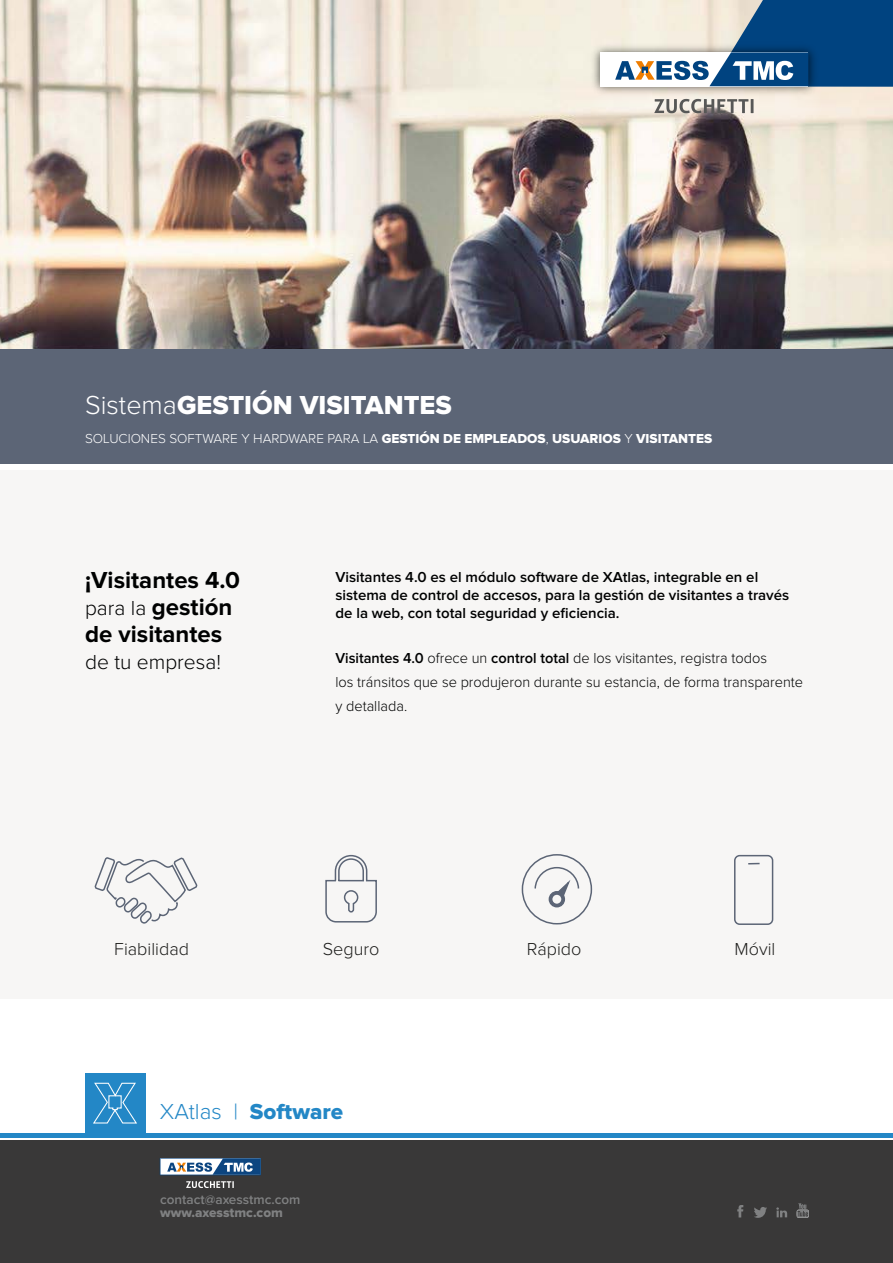
<style>
.page{position:relative;width:893px;height:1263px;background:#fff}
.page>*{position:absolute;margin:0;border:0;box-sizing:border-box;transform-origin:0 0}
.t1{font:27px "Proxima Nova Extrabld";color:#fff}
.t2{font:700 24px/27px "Proxima Nova";color:#000101}
.t3{font:22.5px "Proxima Nova Extrabld";color:#2387c6}
.t4{font:300 21px "Proxima Nova";color:#000101}
.t5{font:300 18px "Proxima Nova";color:#1d1d1b}
.t6{font:600 15px/18px "Proxima Nova";color:#000101}
.t7{font:300 15px/24px "Proxima Nova";color:#000101}
.t8{font:13.5px "Proxima Nova Extrabld";color:#fff}
.t9{font:600 13.5px "Proxima Nova";color:#808182}
.t10{font:13.5px "Proxima Nova Extrabld";color:#808182}
.s1{font-family:"Proxima Nova";font-weight:300}
.s2{font-weight:300;font-size:21px}
.s3{font-weight:600}
</style>
<div class="page">
<img style="left:0;top:0;width:893px;height:349px">
<div style="left:0;top:1140px;width:893px;height:123px;background:#393838"></div>
<div style="left:0;top:349px;width:893px;height:115px;background:#5c6576"></div>
<div style="left:0;top:470px;width:893px;height:529px;background:#f7f6f5"></div>
<hr style="left:0;top:1134px;width:893px;height:4px;background:#2387c6">
<div style="left:86px;top:1074px;width:60px;height:60px;background:#2387c6"></div>
<svg style="left:93px;top:1082px;width:44px;height:42px"></svg>
<svg style="left:325px;top:854px;width:52px;height:69px"></svg>
<svg style="left:94px;top:857px;width:104px;height:67px"></svg>
<svg style="left:776px;top:1207px;width:11px;height:10px"></svg>
<svg style="left:797px;top:1203px;width:12px;height:15px"></svg>
<svg style="left:737px;top:1205px;width:6px;height:12px"></svg>
<svg style="left:754px;top:1207px;width:13px;height:11px"></svg>
<img style="left:587px;top:39px;width:235px;height:61px">
<div style="left:600px;top:53px;width:208px;height:34px;background:#fff"></div>
<svg style="left:615px;top:0;width:278px;height:87px;background:#6a8ca9"></svg>
<svg style="left:160px;top:1158px;width:101px;height:17px;background:#87a1bb"></svg>
<svg style="left:186px;top:1181px;width:48px;height:7px"></svg>
<svg style="left:589px;top:93px;width:233px;height:27px;background:#ddd5cb"></svg>
<svg style="left:534px;top:867px;width:46px;height:41px"></svg>
<div style="left:522px;top:854px;width:70px;height:70px;border:2px solid #5c6576;border-radius:50%"></div>
<div style="left:734px;top:855px;width:39px;height:70px;border:2px solid #5c6576;border-radius:5px"></div>
<svg style="left:748px;top:863px;width:12px;height:1px"></svg>
<h1 class="t1" style="left:85px;top:393px;width:368px"><span class="s1">Sistema</span>GESTIÓN VISITANTES</h1>
<p class="t8" style="left:85px;top:432px;width:629px"><span class="s1">SOLUCIONES SOFTWARE Y HARDWARE PARA LA</span> GESTIÓN DE EMPLEADOS<span class="s1">,</span> USUARIOS <span class="s1">Y</span> VISITANTES</p>
<p class="t6" style="left:335px;top:569px;width:455px">Visitantes 4.0 es el módulo software de XAtlas, integrable en el sistema de control de accesos, para la gestión de visitantes a través de la web, con total seguridad y eficiencia.</p>
<h2 class="t2" style="left:85px;top:567px;width:157px">¡Visitantes 4.0 <span class="s2">para la</span> gestión de visitantes</h2>
<h3 class="t4" style="left:85px;top:652px;width:138px">de tu empresa!</h3>
<p class="t7" style="left:335px;top:647px;width:469px"><span class="s3">Visitantes 4.0</span> ofrece un <span class="s3">control total</span> de los visitantes, registra todos<br>los tránsitos que se produjeron durante su estancia, de forma transparente y detallada.</p>
<p class="t5" style="left:114px;top:941px;width:76px">Fiabilidad</p>
<p class="t5" style="left:323px;top:941px;width:58px">Seguro</p>
<p class="t5" style="left:527px;top:941px;width:56px">Rápido</p>
<p class="t5" style="left:734px;top:941px;width:42px">Móvil</p>
<h3 class="t3" style="left:160px;top:1101px;width:185px"><span class="s1">XAtlas |</span> Software</h3>
<p class="t9" style="left:160px;top:1193px;width:142px">contact@axesstmc.com</p>
<p class="t10" style="left:160px;top:1206px;width:124px">www.axesstmc.com</p>
</div>
